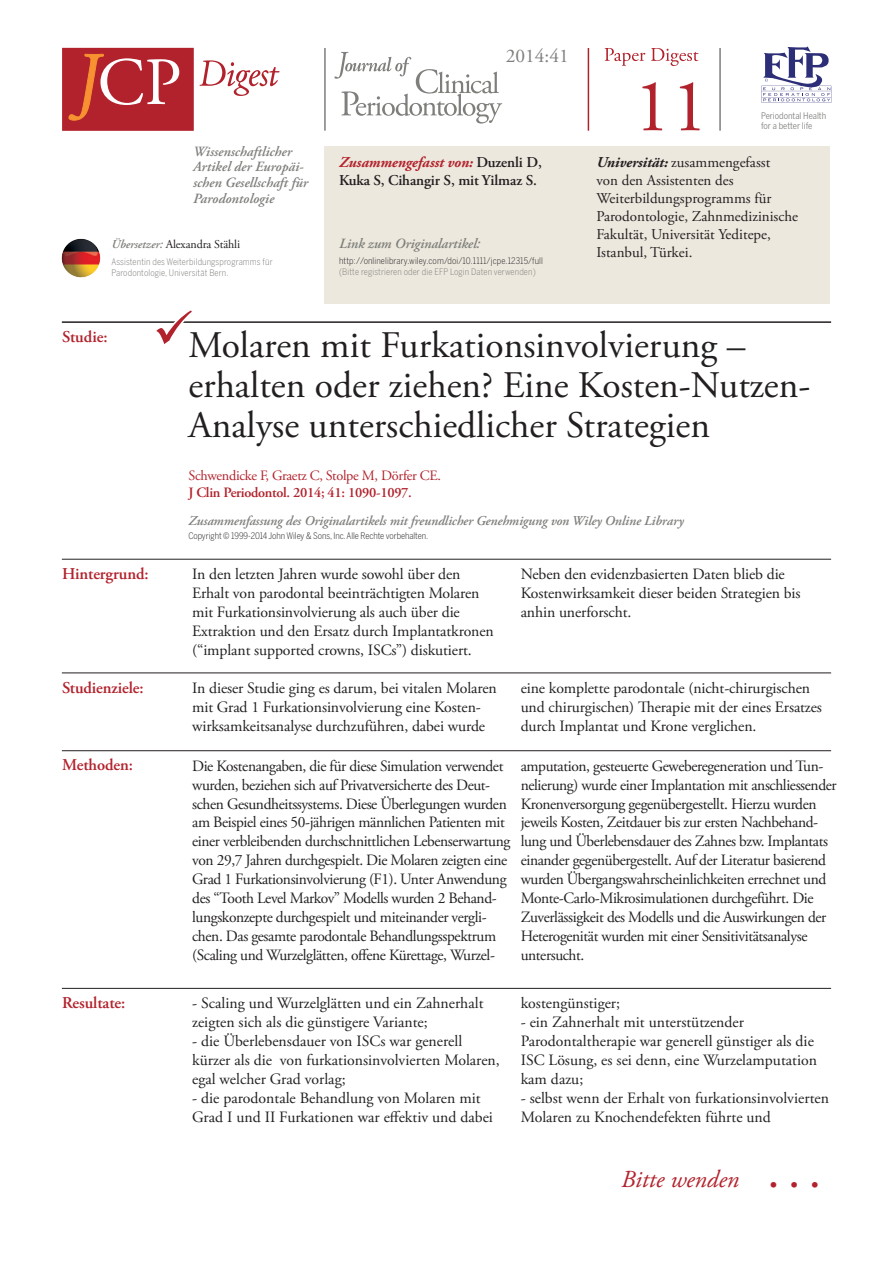
<style>
.page{position:relative;width:893px;height:1263px;background:#fff}
.page>*{position:absolute;margin:0;border:0;box-sizing:border-box;transform-origin:0 0}
.t1{font:74.85px "Adobe Garamond Pro";color:#b2222c}
.t2{font:600 42.6px "Adobe Garamond Pro";color:#b2222c}
.t3{font:37.5px/40.2px "Adobe Garamond Pro";color:#231f20}
.t4{font:italic 24.45px "Adobe Garamond Pro";color:#b2222c}
.t5{font:19.35px "Adobe Garamond Pro";color:#7d7f7a}
.t6{font:600 16.5px "Adobe Garamond Pro";letter-spacing:-.005em;color:#b2222c}
.t7{font:15.75px/18.9px "Adobe Garamond Pro";letter-spacing:-.025em;color:#231f20}
.t8{font:15.75px/18.9px "Adobe Garamond Pro";letter-spacing:-.005em;color:#231f20}
.t9{font:15.75px/18.9px "Adobe Garamond Pro";color:#231f20}
.t10{font:15px/18px "Adobe Garamond Pro";color:#231f20}
.t11{font:600 15px/18px "Adobe Garamond Pro";letter-spacing:-.005em;color:#231f20}
.t12{font:14.25px "Adobe Garamond Pro";letter-spacing:-.02em;color:#b2222c}
.t13{font:600 14.25px "Adobe Garamond Pro";letter-spacing:-.02em;color:#b2222c}
.t14{font:italic 600 14.1px/15.6px "Adobe Garamond Pro";color:#7d7f7a}
.t15{font:italic 600 13.5px "Adobe Garamond Pro";letter-spacing:-.005em;color:#7d7f7a}
.t16{font:12px "Adobe Garamond Pro";letter-spacing:-.005em;color:#231f20}
.t17{font:300 9px/10.8px "Benton Sans Cond";letter-spacing:.015em;color:#7d7f7a}
.t18{font:300 9px "Benton Sans Cond";letter-spacing:-.005em;color:#231f20}
.t19{font:300 9px "Benton Sans Cond";letter-spacing:.015em;color:#231f20}
.t20{font:9px "Benton Sans Cond";color:#7d7f7a}
.s1{font-weight:600;font-style:italic;color:#7d7f7a}
.s2{font-weight:700;font-style:italic;color:#b2222c}
.s3{font-weight:700;font-style:italic}
</style>
<div class="page">
<div style="left:324px;top:147px;width:506px;height:157px;background:#ede8de"></div>
<hr style="left:62px;top:321px;width:769px;height:2px;background:#231f20">
<svg style="left:150px;top:321px;width:47px;height:2px"></svg>
<hr style="left:62px;top:559px;width:769px;height:1px;background:#231f20">
<hr style="left:62px;top:672px;width:769px;height:1px;background:#231f20">
<hr style="left:62px;top:750px;width:769px;height:1px;background:#231f20">
<hr style="left:62px;top:988px;width:769px;height:1px;background:#231f20">
<hr style="left:588px;top:48px;width:1px;height:83px;background:#b2222c">
<svg style="left:605px;top:48px;width:40px;height:18px"></svg>
<svg style="left:651px;top:48px;width:47px;height:18px"></svg>
<svg style="left:761px;top:46px;width:70px;height:57px"></svg>
<hr style="left:719px;top:48px;width:2px;height:83px;background:#7d7f7a">
<hr style="left:324px;top:48px;width:2px;height:83px;background:#7d7f7a">
<svg style="left:334px;top:52px;width:168px;height:72px"></svg>
<svg style="left:199px;top:60px;width:81px;height:36px"></svg>
<div style="left:62px;top:48px;width:132px;height:83px;background:#b2222c"></div>
<svg style="left:68px;top:54px;width:111px;height:67px"></svg>
<img style="left:61px;top:238px;width:40px;height:40px">
<p class="t14" style="left:193px;top:144px;width:116px">Wissenschaftlicher<br>Artikel der Europäi&shy;schen Gesellschaft für<br>Parodontologie</p>
<p class="t16" style="left:112px;top:237px;width:130px"><span class="s1">Übersetzer:</span> Alexandra Stähli</p>
<p class="t17" style="left:112px;top:256px;width:163px">Assistentin des Weiterbildungsprogramms für<br>Parodontologie, Universität Bern.</p>
<p class="t5" style="left:506px;top:44px;width:64px">2014:41</p>
<p class="t1" style="left:634px;top:62px;width:76px">11</p>
<p class="t20" style="left:761px;top:110px;width:67px">Periodontal Health</p>
<p class="t20" style="left:761px;top:121px;width:53px">for a better life</p>
<p class="t11" style="left:339px;top:154px;width:204px"><span class="s2">Zusammengefasst von:</span> Duzenli D,<br>Kuka S, Cihangir S, mit Yilmaz S.</p>
<p class="t10" style="left:596px;top:154px;width:203px"><span class="s3">Universität:</span> zusammengefasst<br>von den Assistenten des<br>Weiterbildungsprogramms für<br>Parodontologie, Zahnmedizinische<br>Fakultät, Universität Yeditepe,<br>Istanbul, Türkei.</p>
<p class="t14" style="left:339px;top:236px;width:143px">Link zum Originalartikel:</p>
<p class="t19" style="left:339px;top:255px;width:205px">http://onlinelibrary.wiley.com/doi/10.1111/jcpe.12315/full</p>
<p class="t17" style="left:339px;top:266px;width:198px">(Bitte registrieren oder die EFP Login Daten verwenden)</p>
<p class="t6" style="left:62px;top:327px;width:47px">Studie:</p>
<p class="t3" style="left:188px;top:326px;width:623px;text-indent:-36px"><sup>✓</sup>Molaren mit Furkationsinvolvierung – erhalten oder ziehen? Eine Kosten-Nutzen-<br>Analyse unterschiedlicher Strategien</p>
<p class="t12" style="left:188px;top:467px;width:254px">Schwendicke F, Graetz C, Stolpe M, Dörfer CE.</p>
<p class="t13" style="left:188px;top:484px;width:225px">J Clin Periodontol. 2014; 41: 1090-1097.</p>
<p class="t15" style="left:188px;top:513px;width:497px">Zusammenfassung des Originalartikels mit freundlicher Genehmigung von Wiley Online Library</p>
<p class="t18" style="left:188px;top:530px;width:241px">Copyright © 1999-2014 John Wiley &amp; Sons, Inc. Alle Rechte vorbehalten.</p>
<p class="t6" style="left:62px;top:564px;width:88px">Hintergrund:</p>
<p class="t8" style="left:192px;top:565px;width:303px">In den letzten Jahren wurde sowohl über den Erhalt von parodontal beeinträchtigten Molaren mit Furkationsinvolvierung als auch über die Extraktion und den Ersatz durch Implantatkronen (“implant supported crowns, ISCs”) diskutiert.</p>
<p class="t8" style="left:521px;top:565px;width:281px">Neben den evidenzbasierten Daten blieb die<br>Kostenwirksamkeit dieser beiden Strategien bis anhin unerforscht.</p>
<p class="t6" style="left:62px;top:678px;width:83px">Studienziele:</p>
<p class="t8" style="left:192px;top:679px;width:306px">In dieser Studie ging es darum, bei vitalen Molaren mit Grad 1 Furkationsinvolvierung eine Kosten&shy;wirksamkeitsanalyse durchzuführen, dabei wurde</p>
<p class="t8" style="left:521px;top:679px;width:303px">eine komplette parodontale (nicht-chirurgischen und chirurgischen) Therapie mit der eines Ersatzes durch Implantat und Krone verglichen.</p>
<p class="t6" style="left:62px;top:756px;width:72px">Methoden:</p>
<p class="t7" style="left:192px;top:757px;width:320px">Die Kostenangaben, die für diese Simulation verwendet wurden, beziehen sich auf Privatversicherte des Deut&shy;schen Gesundheitssystems. Diese Überlegungen wurden am Beispiel eines 50-jährigen männlichen Patienten mit einer verbleibenden durchschnittlichen Lebenserwartung von 29,7 Jahren durchgespielt. Die Molaren zeigten eine Grad 1 Furkationsinvolvierung (F1). Unter Anwendung des “Tooth Level Markov” Modells wurden 2 Behand&shy;lungskonzepte durchgespielt und miteinander vergli&shy;chen. Das gesamte parodontale Behandlungsspektrum (Scaling und Wurzelglätten, offene Kürettage, Wurzel-</p>
<p class="t7" style="left:521px;top:757px;width:317px">amputation, gesteuerte Geweberegeneration und Tun&shy;nelierung) wurde einer Implantation mit anschliessender Kronenversorgung gegenübergestellt. Hierzu wurden jeweils Kosten, Zeitdauer bis zur ersten Nachbehand&shy;lung und Überlebensdauer des Zahnes bzw. Implantats einander gegenübergestellt. Auf der Literatur basierend wurden Übergangswahrscheinlichkeiten errechnet und Monte-Carlo-Mikrosimulationen durchgeführt. Die Zuverlässigkeit des Modells und die Auswirkungen der Heterogenität wurden mit einer Sensitivitätsanalyse untersucht.</p>
<p class="t6" style="left:62px;top:993px;width:65px">Resultate:</p>
<p class="t9" style="left:192px;top:994px;width:293px">- Scaling und Wurzelglätten und ein Zahnerhalt zeigten sich als die günstigere Variante;</p>
<p class="t9" style="left:192px;top:1032px;width:309px">- die Überlebensdauer von ISCs war generell kürzer als die von furkationsinvolvierten Molaren, egal welcher Grad vorlag;</p>
<p class="t9" style="left:192px;top:1089px;width:302px">- die parodontale Behandlung von Molaren mit<br>Grad I und II Furkationen war effektiv und dabei</p>
<p class="t9" style="left:521px;top:994px;width:101px">kostengünstiger;</p>
<p class="t9" style="left:521px;top:1013px;width:298px">- ein Zahnerhalt mit unterstützender Parodontaltherapie war generell günstiger als die ISC Lösung, es sei denn, eine Wurzelamputation kam dazu;</p>
<p class="t9" style="left:521px;top:1089px;width:310px">- selbst wenn der Erhalt von furkationsinvolvierten<br>Molaren zu Knochendefekten führte und</p>
<p class="t4" style="left:621px;top:1165px;width:119px">Bitte wenden</p>
<p class="t2" style="left:768px;top:1149px;width:54px">. . .</p>
</div>
